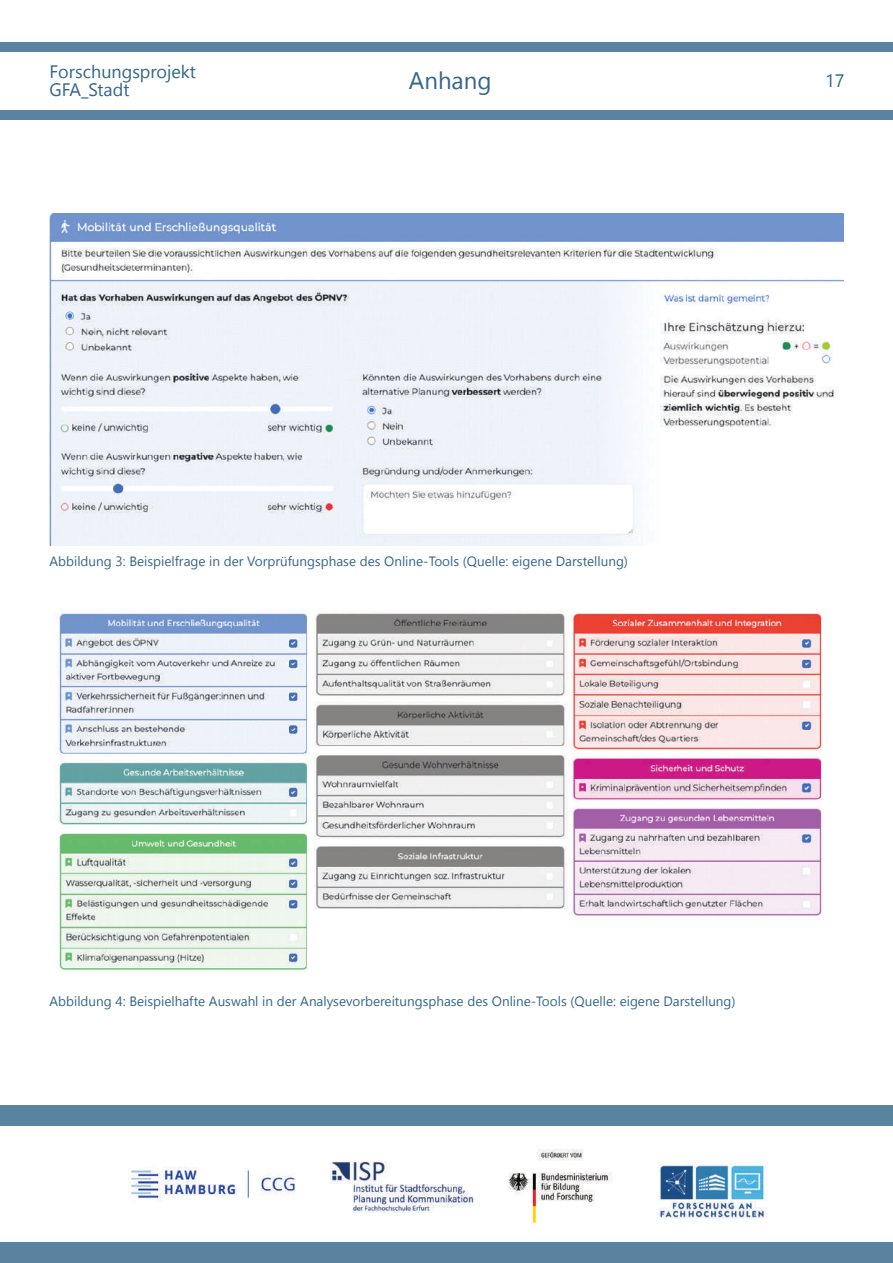
<style>
.page{position:relative;width:893px;height:1263px;background:#fff}
.page>*{position:absolute;margin:0;border:0;box-sizing:border-box;transform-origin:0 0}
.t1{font:24px "Leelawadee UI";color:#33668a}
.t2{font:18px/18px "Leelawadee UI";color:#33668a}
.t3{font:13.5px "Leelawadee UI";color:#33668a}
.t4{font:13.5px "Leelawadee UI";color:#356589}
</style>
<div class="page">
<div style="left:0;top:42px;width:893px;height:10px;background:#5a83a0"></div>
<div style="left:0;top:110px;width:893px;height:9px;background:#5a83a0"></div>
<div style="left:0;top:1105px;width:893px;height:20px;background:#5a83a0"></div>
<div style="left:0;top:1243px;width:893px;height:20px;background:#5a83a0"></div>
<img style="left:130px;top:1149px;width:637px;height:75px">
<img style="left:50px;top:214px;width:793px;height:332px">
<img style="left:56px;top:610px;width:766px;height:362px">
<h2 class="t2" style="left:50px;top:65px;width:148px">Forschungsprojekt<br>GFA_Stadt</h2>
<h1 class="t1" style="left:409px;top:72px;width:84px">Anhang</h1>
<h2 class="t2" style="left:825px;top:73px;width:21px">17</h2>
<p class="t4" style="left:50px;top:556px;width:580px">Abbildung 3: Beispielfrage in der Vorprüfungsphase des Online-Tools (Quelle: eigene Darstellung)</p>
<p class="t3" style="left:50px;top:996px;width:688px">Abbildung 4: Beispielhafte Auswahl in der Analysevorbereitungsphase des Online-Tools (Quelle: eigene Darstellung)</p>
</div>
